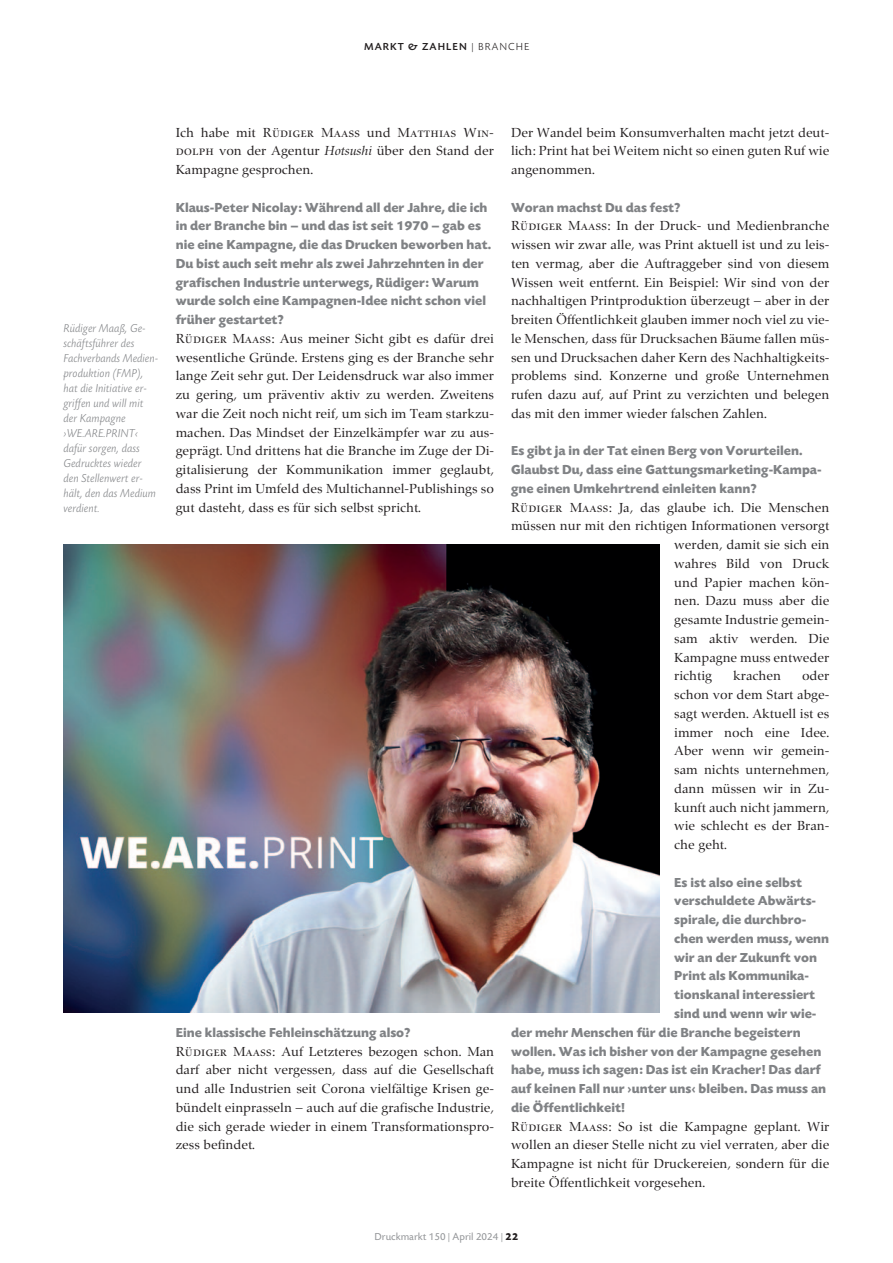
<style>
.page{position:relative;width:893px;height:1263px;background:#fff}
.page>*{position:absolute;margin:0;border:0;box-sizing:border-box;transform-origin:0 0}
.t1{font:13.5px/18.8px "Zapf Renais SB";color:#231f20;text-align:justify}
.t2{font:700 13.5px/18.8px "Today SB";color:#808285}
.t3{font:italic 300 12px/15px "Today SB";color:#808285}
.t4{font:10.5px "Today SB";color:#939598}
.t5{font:500 10.5px "Today SB";letter-spacing:.1em;color:#231f20}
.s1{font-weight:300}
.s2{font-family:"Zapf Renais SB Caps"}
.s3{font-style:italic}
.s4{font-weight:700;color:#231f20}
</style>
<div class="page">
<img style="left:64px;top:545px;width:595px;height:467px">
<p class="t5" style="left:364px;top:42px;width:167px">MARKT &amp; ZAHLEN <span class="s1">| BRANCHE</span></p>
<p class="t3" style="left:64px;top:322px;width:96px">Rüdiger Maaß, Ge - schäftsführer des<br>Fach verbands Me dien - produktion (FMP), hat die Initiative er - griffen und will mit der Kampag ne ›WE.ARE.PRINT‹ dafür sor gen, dass<br>Gedrucktes wieder den Stellen wert er - hält, den das Medium verdient.</p>
<p class="t1" style="left:176px;top:124px;width:320px">Ich habe mit <span class="s2">Rüdiger Maaß</span> und <span class="s2">Matthias Win&shy;dolph</span> von der Agentur <span class="s3">Hotsushi</span> über den Stand der Kampagne gesprochen.</p>
<p class="t2" style="left:176px;top:199px;width:317px">Klaus-Peter Nicolay: Während all der Jahre, die ich in der Branche bin – und das ist seit 1970 – gab es nie eine Kampagne, die das Drucken beworben hat.<br>Du bist auch seit mehr als zwei Jahrzehnten in der grafischen Industrie unterwegs, Rüdiger: Warum wurde solch eine Kampagnen-Idee nicht schon viel früher gestartet?</p>
<p class="t1" style="left:176px;top:330px;width:320px"><span class="s2">Rüdiger Maaß:</span> Aus meiner Sicht gibt es dafür drei wesentliche Gründe. Erstens ging es der Branche sehr lange Zeit sehr gut. Der Leidensdruck war also immer zu gering, um präventiv aktiv zu werden. Zweitens war die Zeit noch nicht reif, um sich im Team starkzu&shy;machen. Das Mindset der Einzelkämpfer war zu aus&shy;geprägt. Und drittens hat die Branche im Zuge der Di&shy;gitalisierung der Kommunikation immer geglaubt, dass Print im Umfeld des Multichannel-Publishings so gut dasteht, dass es für sich selbst spricht.</p>
<p class="t2" style="left:176px;top:1024px;width:236px">Eine klassische Fehleinschätzung also?</p>
<p class="t1" style="left:176px;top:1043px;width:320px"><span class="s2">Rüdiger Maaß:</span> Auf Letzteres bezogen schon. Man darf aber nicht vergessen, dass auf die Gesellschaft und alle Industrien seit Corona vielfältige Krisen ge&shy;bündelt einprasseln – auch auf die grafische Industrie, die sich gerade wieder in einem Transformationspro&shy;zess befindet.</p>
<p class="t1" style="left:511px;top:124px;width:320px">Der Wandel beim Konsumverhalten macht jetzt deut&shy;lich: Print hat bei Weitem nicht so einen guten Ruf wie angenommen.</p>
<p class="t2" style="left:511px;top:199px;width:171px">Woran machst Du das fest?</p>
<p class="t1" style="left:511px;top:218px;width:320px"><span class="s2">Rüdiger Maaß:</span> In der Druck- und Medienbranche wissen wir zwar alle, was Print aktuell ist und zu leis - ten vermag, aber die Auftraggeber sind von diesem Wissen weit entfernt. Ein Beispiel: Wir sind von der nachhaltigen Printproduktion überzeugt – aber in der breiten Öffentlichkeit glauben immer noch viel zu vie&shy;le Menschen, dass für Drucksachen Bäume fallen müs&shy;sen und Drucksachen daher Kern des Nachhaltigkeits - problems sind. Konzerne und große Unternehmen rufen dazu auf, auf Print zu verzichten und belegen das mit den immer wieder falschen Zahlen.</p>
<p class="t2" style="left:511px;top:443px;width:312px">Es gibt ja in der Tat einen Berg von Vorurteilen.<br>Glaubst Du, dass eine Gattungsmarketing-Kampa&shy;gne einen Umkehrtrend einleiten kann?</p>
<p class="t1" style="left:511px;top:499px;width:320px"><span class="s2">Rüdiger Maaß:</span> Ja, das glaube ich. Die Menschen</p>
<p class="t1" style="left:511px;top:518px;width:320px">müssen nur mit den richtigen Informationen versorgt</p>
<p class="t1" style="left:674px;top:537px;width:157px">werden, damit sie sich ein</p>
<p class="t1" style="left:674px;top:555px;width:157px">wahres Bild von Druck</p>
<p class="t1" style="left:674px;top:574px;width:157px">und Papier machen kön-</p>
<p class="t1" style="left:674px;top:593px;width:157px">nen. Dazu muss aber die</p>
<p class="t1" style="left:674px;top:612px;width:157px">gesamte Industrie gemein-</p>
<p class="t1" style="left:674px;top:630px;width:157px">sam aktiv werden. Die</p>
<p class="t1" style="left:674px;top:649px;width:157px">Kampagne muss entweder</p>
<p class="t1" style="left:674px;top:668px;width:39px">richtig</p>
<p class="t1" style="left:733px;top:668px;width:49px">krachen</p>
<p class="t1" style="left:674px;top:668px;width:157px;text-indent:128px">oder schon vor dem Start abge&shy;sagt werden. Aktuell ist es immer noch eine Idee.<br>Aber wenn wir gemein&shy;sam nichts unternehmen, dann müssen wir in Zu&shy;kunft auch nicht jammern, wie schlecht es der Bran&shy;che geht.</p>
<p class="t2" style="left:674px;top:874px;width:129px">Es ist also eine selbst</p>
<p class="t2" style="left:674px;top:893px;width:143px">verschuldete Abwärts -</p>
<p class="t2" style="left:674px;top:912px;width:134px">spirale, die durchbro -</p>
<p class="t2" style="left:674px;top:931px;width:157px">chen werden muss, wenn</p>
<p class="t2" style="left:674px;top:949px;width:144px">wir an der Zukunft von</p>
<p class="t2" style="left:674px;top:968px;width:136px">Print als Kommuni ka -</p>
<p class="t2" style="left:674px;top:987px;width:142px">tionskanal interessiert</p>
<p class="t2" style="left:674px;top:1006px;width:144px">sind und wenn wir wie -</p>
<p class="t2" style="left:511px;top:1024px;width:291px">der mehr Menschen für die Branche begeistern</p>
<p class="t2" style="left:511px;top:1043px;width:312px">wollen. Was ich bisher von der Kampagne gesehen</p>
<p class="t2" style="left:511px;top:1062px;width:311px">habe, muss ich sagen: Das ist ein Kracher! Das darf</p>
<p class="t2" style="left:511px;top:1081px;width:317px">auf keinen Fall nur ›unter uns‹ bleiben. Das muss an</p>
<p class="t2" style="left:511px;top:1099px;width:116px">die Öffentlichkeit!</p>
<p class="t1" style="left:511px;top:1118px;width:320px"><span class="s2">Rüdiger Maaß:</span> So ist die Kampagne geplant. Wir wollen an dieser Stelle nicht zu viel verraten, aber die Kampagne ist nicht für Druckereien, sondern für die breite Öffentlichkeit vorgesehen.</p>
<p class="t4" style="left:374px;top:1233px;width:145px">Druckmarkt 150 | April 2024 | <span class="s4">22</span></p>
</div>
